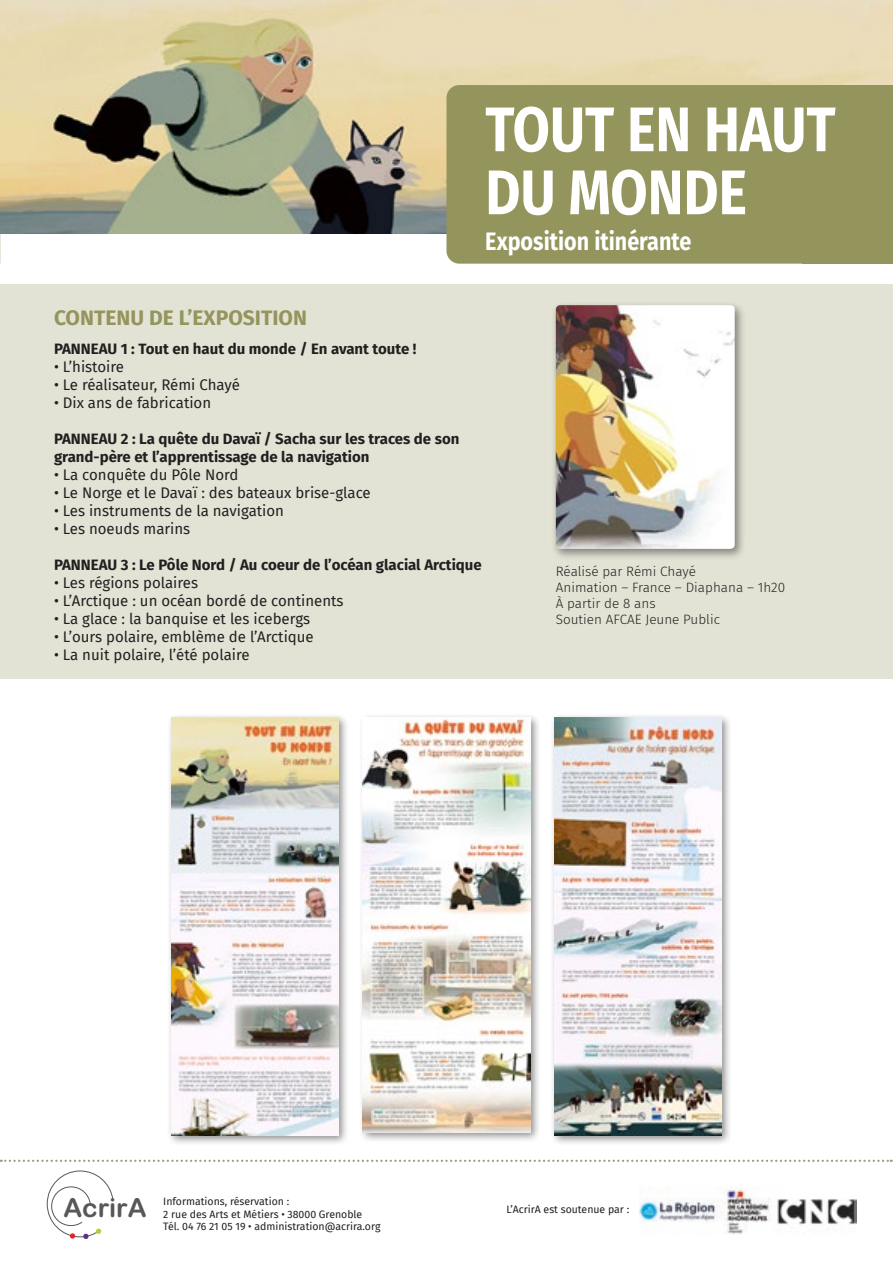
<style>
.page{position:relative;width:893px;height:1263px;background:#fff}
.page>*{position:absolute;margin:0;border:0;box-sizing:border-box;transform-origin:0 0}
.t1{font:700 63px/63px "Fira Sans";color:#fff;scale:.86 1}
.t2{font:26.25px "Arial Rounded MT Bold";color:#57585a}
.t3{font:700 25.2px "Fira Sans";color:#fff;scale:.86 1}
.t4{font:700 21px "Fira Sans";color:#94955d}
.t5{font:15px "Fira Sans";color:#231f20}
.t6{font:700 15px "Fira Sans";color:#231f20}
.t7{font:300 13.5px "Fira Sans";color:#231f20}
.t8{font:10.5px/12.6px "Fira Sans";color:#231f20}
</style>
<div class="page">
<svg style="left:1px;top:1160px;width:891px;height:2px"></svg>
<img style="left:640px;top:1187px;width:216px;height:47px">
<svg style="left:47px;top:1171px;width:66px;height:68px"></svg>
<svg style="left:0;top:234px;width:1px;height:30px"></svg>
<img style="left:0;top:0;width:893px;height:234px">
<div style="left:167px;top:713px;width:182px;height:432px;background:#231f20;opacity:.5"></div>
<img style="left:172px;top:718px;width:167px;height:417px">
<div style="left:358px;top:713px;width:182px;height:429px;background:#231f20;opacity:.5"></div>
<img style="left:363px;top:718px;width:167px;height:414px">
<div style="left:549px;top:713px;width:182px;height:432px;background:#231f20;opacity:.5"></div>
<img style="left:554px;top:718px;width:167px;height:417px">
<div style="left:446px;top:85px;width:447px;height:179px;background:#94955d;border-radius:13px"></div>
<div style="left:802px;top:85px;width:91px;height:179px;background:#94955d"></div>
<div style="left:0;top:284px;width:893px;height:395px;background:#e3e3d5"></div>
<div style="left:551px;top:300px;width:195px;height:260px;background:#231f20;opacity:.5"></div>
<img style="left:556px;top:305px;width:179px;height:244px">
<p class="t4" style="left:54px;top:300px;width:254px">CONTENU DE L’EXPOSITION</p>
<p class="t1" style="left:485px;top:93px;width:409px">TOUT EN HAUT<br>DU MONDE</p>
<p class="t3" style="left:485px;top:220px;width:241px">Exposition itinérante</p>
<p class="t6" style="left:54px;top:336px;width:364px">PANNEAU 1 : Tout en haut du monde / En avant toute !</p>
<p class="t5" style="left:54px;top:356px;width:71px">• L’histoire</p>
<p class="t5" style="left:54px;top:374px;width:187px">• Le réalisateur, Rémi Chayé</p>
<p class="t5" style="left:54px;top:392px;width:159px">• Dix ans de fabrication</p>
<p class="t6" style="left:54px;top:426px;width:407px">PANNEAU 2 : La quête du Davaï / Sacha sur les traces de son</p>
<p class="t6" style="left:54px;top:444px;width:317px">grand-père et l’apprentissage de la navigation</p>
<p class="t5" style="left:54px;top:464px;width:186px">• La conquête du Pôle Nord</p>
<p class="t5" style="left:54px;top:482px;width:318px">• Le Norge et le Davaï : des bateaux brise-glace</p>
<p class="t5" style="left:54px;top:500px;width:232px">• Les instruments de la navigation</p>
<p class="t5" style="left:54px;top:518px;width:138px">• Les noeuds marins</p>
<p class="t6" style="left:54px;top:552px;width:429px">PANNEAU 3 : Le Pôle Nord / Au coeur de l’océan glacial Arctique</p>
<p class="t5" style="left:54px;top:572px;width:146px">• Les régions polaires</p>
<p class="t5" style="left:54px;top:590px;width:291px">• L’Arctique : un océan bordé de continents</p>
<p class="t5" style="left:54px;top:608px;width:258px">• La glace : la banquise et les icebergs</p>
<p class="t5" style="left:54px;top:626px;width:261px">• L’ours polaire, emblème de l’Arctique</p>
<p class="t5" style="left:54px;top:644px;width:197px">• La nuit polaire, l’été polaire</p>
<p class="t7" style="left:556px;top:561px;width:142px">Réalisé par Rémi Chayé</p>
<p class="t7" style="left:556px;top:577px;width:231px">Animation – France – Diaphana – 1h20</p>
<p class="t7" style="left:556px;top:594px;width:101px">À partir de 8 ans</p>
<p class="t7" style="left:556px;top:610px;width:166px">Soutien AFCAE Jeune Public</p>
<h2 class="t2" style="left:63px;top:1192px;width:85px">AcrirA</h2>
<p class="t8" style="left:163px;top:1195px;width:219px">Informations, réservation :<br>2 rue des Arts et Métiers • 38000 Grenoble<br>Tél. 04 76 21 05 19 • administration@acrira.org</p>
<p class="t8" style="left:506px;top:1202px;width:124px">L’AcrirA est soutenue par :</p>
</div>
